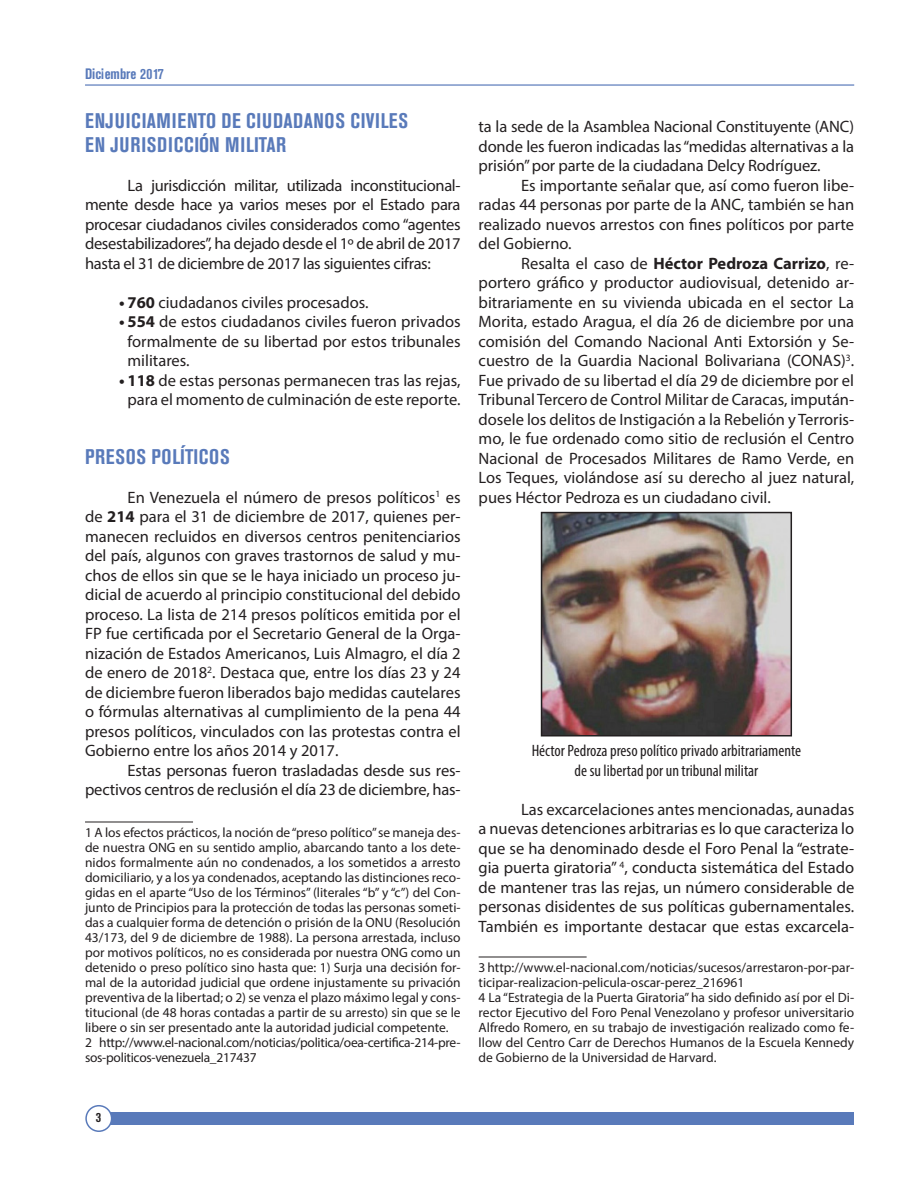
<style>
.page{position:relative;width:918px;height:1188px;background:#fff}
.page>*{position:absolute;margin:0;border:0;box-sizing:border-box;transform-origin:0 0}
.t1{font:700 condensed 21px "Akzidenz Grotesk BE";letter-spacing:.035em;color:#597aba}
.TEXTO_GERENAL{font:16.5px/19.5px "Myriad Pro";color:#231f20;text-align:justify}
.TEXTO{font:condensed 16.5px "Myriad Pro";color:#231f20}
.t2{font:700 condensed 15px "Akzidenz Grotesk BE";color:#597aba}
.TEXTO_GERENAL-2{font:13.5px/15px "Myriad Pro";color:#231f20;text-align:justify}
.TEXTO_GERENAL-3{font:13.5px/15px "Myriad Pro";letter-spacing:-.02em;color:#231f20}
.t3{font:700 condensed 13.5px "Akzidenz Grotesk BE";color:#231f20}
.s1{font-weight:700}
</style>
<div class="page">
<div style="left:99px;top:1112px;width:755px;height:12px;background:#597aba"></div>
<div style="left:86px;top:1106px;width:26px;height:25px;background:#fff;border-radius:50%"></div>
<div style="left:85px;top:1105px;width:27px;height:27px;border:2px solid #597aba;border-radius:50%"></div>
<hr style="left:85px;top:84px;width:769px;height:2px;background:#597aba">
<hr style="left:85px;top:822px;width:108px;height:1px;background:#231f20">
<img style="left:544px;top:515px;width:245px;height:218px">
<div style="left:541px;top:512px;width:251px;height:224px;border:2px solid #231f20"></div>
<hr style="left:479px;top:957px;width:108px;height:1px;background:#231f20">
<p class="t2" style="left:85px;top:65px;width:80px">Dic¡embre 2017</p>
<p class="t1" style="left:85px;top:109px;width:325px">ENJUICIAMIENTO DE CIUDADANOS CIVILES</p>
<p class="t1" style="left:85px;top:133px;width:203px">EN JURISDICCIÓN MILITAR</p>
<p class="TEXTO_GERENAL" style="left:85px;top:175px;width:377px;text-indent:43px">La jurisdicción militar, utilizada inconstitucional&shy;mente desde hace ya varios meses por el Estado para procesar ciudadanos civiles considerados como “agentes desestabilizadores”, ha dejado desde el 1º de abril de 2017 hasta el 31 de diciembre de 2017 las siguientes cifras:</p>
<p class="TEXTO_GERENAL" style="left:119px;top:292px;width:251px"><span class="s1">• 760</span> ciudadanos civiles procesados.</p>
<p class="TEXTO_GERENAL" style="left:128px;top:311px;width:335px;text-indent:-9px"><span class="s1">• 554</span> de estos ciudadanos civiles fueron privados formalmente de su libertad por estos tribunales militares.</p>
<p class="TEXTO_GERENAL" style="left:119px;top:370px;width:343px;text-align:center"><span class="s1">• 118</span> de estas personas permanecen tras las rejas, para el momento de culminación de este reporte.</p>
<p class="t1" style="left:85px;top:444px;width:146px">PRESOS POLÍTICOS</p>
<p class="TEXTO_GERENAL" style="left:85px;top:487px;width:377px;text-indent:43px">En Venezuela el número de presos políticos<sup>1</sup> es de <span class="s1">214</span> para el 31 de diciembre de 2017, quienes per&shy;manecen recluidos en diversos centros penitenciarios del país, algunos con graves trastornos de salud y mu&shy;chos de ellos sin que se le haya iniciado un proceso ju&shy;dicial de acuerdo al principio constitucional del debido proceso. La lista de 214 presos políticos emitida por el FP fue certificada por el Secretario General de la Orga&shy;nización de Estados Americanos, Luis Almagro, el día 2 de enero de 2018<sup>2</sup>. Destaca que, entre los días 23 y 24 de diciembre fueron liberados bajo medidas cautelares o fórmulas alternativas al cumplimiento de la pena 44 presos políticos, vinculados con las protestas contra el Gobierno entre los años 2014 y 2017.</p>
<p class="TEXTO_GERENAL" style="left:85px;top:760px;width:377px;text-align:right">Estas personas fueron trasladadas desde sus res&shy;pectivos centros de reclusión el día 23 de diciembre, has-</p>
<p class="TEXTO_GERENAL-2" style="left:85px;top:825px;width:377px">1 A los efectos prácticos, la noción de “preso político” se maneja des&shy;de nuestra ONG en su sentido amplio, abarcando tanto a los dete&shy;nidos formalmente aún no condenados, a los sometidos a arresto domiciliario, y a los ya condenados, aceptando las distinciones reco&shy;gidas en el aparte “Uso de los Términos” (literales “b” y “c”) del Con&shy;junto de Principios para la protección de todas las personas someti&shy;das a cualquier forma de detención o prisión de la ONU (Resolución 43/173, del 9 de diciembre de 1988). La persona arrestada, incluso por motivos políticos, no es considerada por nuestra ONG como un detenido o preso político sino hasta que: 1) Surja una decisión for&shy;mal de la autoridad judicial que ordene injustamente su privación preventiva de la libertad; o 2) se venza el plazo máximo legal y cons&shy;titucional (de 48 horas contadas a partir de su arresto) sin que se le libere o sin ser presentado ante la autoridad judicial competente.</p>
<p class="TEXTO_GERENAL-3" style="left:85px;top:1035px;width:377px">2 http://www.el-nacional.com/noticias/politica/oea-certifica-214-pre&shy;sos-politicos-venezuela_217437</p>
<p class="TEXTO_GERENAL" style="left:479px;top:116px;width:377px">ta la sede de la Asamblea Nacional Constituyente (ANC) donde les fueron indicadas las “medidas alternativas a la prisión” por parte de la ciudadana Delcy Rodríguez.</p>
<p class="TEXTO_GERENAL" style="left:479px;top:175px;width:377px;text-indent:43px">Es importante señalar que, así como fueron libe&shy;radas 44 personas por parte de la ANC, también se han realizado nuevos arrestos con fines políticos por parte del Gobierno.</p>
<p class="TEXTO_GERENAL" style="left:479px;top:253px;width:377px;text-indent:43px">Resalta el caso de <span class="s1">Héctor Pedroza Carrizo</span>, re&shy;portero gráfico y productor audiovisual, detenido ar&shy;bitrariamente en su vivienda ubicada en el sector La Morita, estado Aragua, el día 26 de diciembre por una comisión del Comando Nacional Anti Extorsión y Se&shy;cuestro de la Guardia Nacional Bolivariana (CONAS)<sup>3</sup>.<br>Fue privado de su libertad el día 29 de diciembre por el Tribunal Tercero de Control Militar de Caracas, impután&shy;dosele los delitos de Instigación a la Rebelión y Terroris&shy;mo, le fue ordenado como sitio de reclusión el Centro Nacional de Procesados Militares de Ramo Verde, en Los Teques, violándose así su derecho al juez natural, pues Héctor Pedroza es un ciudadano civil.</p>
<p class="TEXTO" style="left:532px;top:741px;width:271px">Héctor Pedroza preso político privado arbitrariamente</p>
<p class="TEXTO" style="left:575px;top:760px;width:185px">de su libertad por un tribunal militar</p>
<p class="TEXTO_GERENAL" style="left:479px;top:799px;width:377px;text-indent:43px">Las excarcelaciones antes mencionadas, aunadas a nuevas detenciones arbitrarias es lo que caracteriza lo que se ha denominado desde el Foro Penal la “estrate&shy;gia puerta giratoria” <sup>4</sup>, conducta sistemática del Estado de mantener tras las rejas, un número considerable de personas disidentes de sus políticas gubernamentales.<br>También es importante destacar que estas excarcela-</p>
<p class="TEXTO_GERENAL-2" style="left:479px;top:960px;width:377px">3 http://www.el-nacional.com/noticias/sucesos/arrestaron-por-par&shy;ticipar-realizacion-pelicula-oscar-perez_216961</p>
<p class="TEXTO_GERENAL-2" style="left:479px;top:990px;width:377px">4 La “Estrategia de la Puerta Giratoria” ha sido definido así por el Di&shy;rector Ejecutivo del Foro Penal Venezolano y profesor universitario Alfredo Romero, en su trabajo de investigación realizado como fe&shy;llow del Centro Carr de Derechos Humanos de la Escuela Kennedy de Gobierno de la Universidad de Harvard.</p>
<p class="t3" style="left:96px;top:1110px;width:7px">3</p>
</div>
